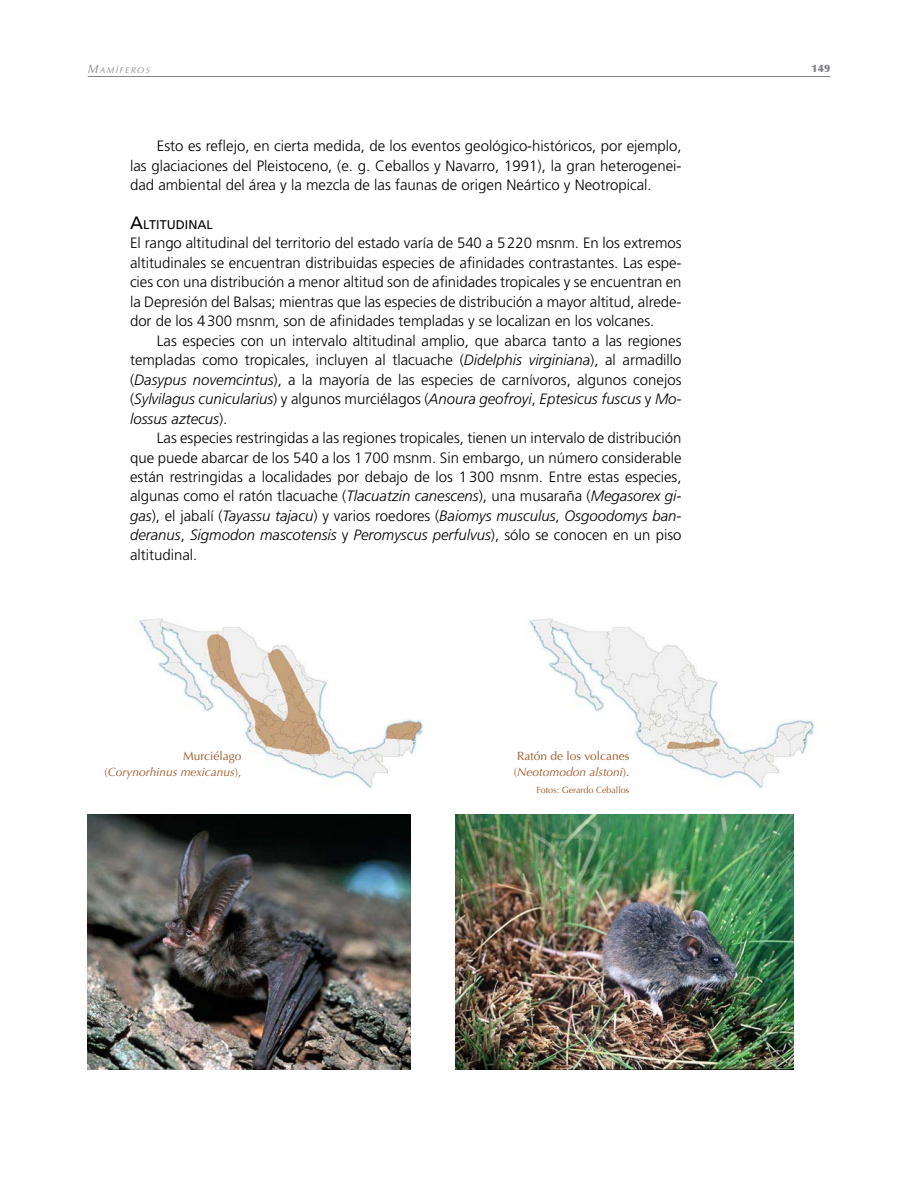
<style>
.page{position:relative;width:918px;height:1188px;background:#fff}
.page>*{position:absolute;margin:0;border:0;box-sizing:border-box;transform-origin:0 0}
.t1{font:300 15px/19.5px "Frutiger LT Std";color:#000;text-align:justify}
.t2{font:12.6px "Frutiger LT Std";color:#000}
.t3{font:12px/16.5px "Optima";color:#9e5522}
.t4{font:italic 12px/16.5px "Optima";color:#9e5522;text-align:right}
.t5{font:900 10.5px "Optima";color:#808284}
.t6{font:9px "Optima";color:#9e5522}
.t7{font:italic 8.4px "Optima";letter-spacing:.17em;color:#808284}
.s1{font-size:12px}
.s2{font-size:18px}
.s3{font-style:italic}
.s4{font-style:normal}
</style>
<div class="page">
<hr style="left:88px;top:76px;width:742px;height:1px;background:#808284">
<img style="left:139px;top:616px;width:284px;height:172px">
<img style="left:88px;top:815px;width:322px;height:254px">
<img style="left:529px;top:616px;width:286px;height:172px">
<img style="left:455px;top:815px;width:339px;height:254px">
<p class="t7" style="left:88px;top:65px;width:64px"><span class="s1">M</span>AMÍFEROS</p>
<p class="t5" style="left:812px;top:64px;width:20px">149</p>
<p class="t1" style="left:130px;top:137px;width:553px;text-indent:27px">Esto es reflejo, en cierta medida, de los eventos geológico-históricos, por ejemplo, las glaciaciones del Pleistoceno, (e. g. Ceballos y Navarro, 1991), la gran heterogenei&shy;dad ambiental del área y la mezcla de las faunas de origen Neártico y Neotropical.</p>
<p class="t2" style="left:130px;top:217px;width:84px"><span class="s2">A</span>LTITUDINAL</p>
<p class="t1" style="left:130px;top:234px;width:553px">El rango altitudinal del territorio del estado varía de 540 a 5 220 msnm. En los extremos altitudinales se encuentran distribuidas especies de afinidades contrastantes. Las espe&shy;cies con una distribución a menor altitud son de afinidades tropicales y se encuentran en la Depresión del Balsas; mientras que las especies de distribución a mayor altitud, alrede&shy;dor de los 4 300 msnm, son de afinidades templadas y se localizan en los volcanes.</p>
<p class="t1" style="left:130px;top:332px;width:553px;text-indent:27px">Las especies con un intervalo altitudinal amplio, que abarca tanto a las regiones templadas como tropicales, incluyen al tlacuache (<span class="s3">Didelphis virginiana</span>), al armadillo (<span class="s3">Dasypus novemcintus</span>), a la mayoría de las especies de carnívoros, algunos conejos (<span class="s3">Sylvilagus cunicularius</span>) y algunos murciélagos (<span class="s3">Anoura geofroyi</span>, <span class="s3">Eptesicus fuscus</span> y <span class="s3">Mo&shy;lossus aztecus</span>).</p>
<p class="t1" style="left:130px;top:429px;width:553px;text-indent:27px">Las especies restringidas a las regiones tropicales, tienen un intervalo de distribución que puede abarcar de los 540 a los 1 700 msnm. Sin embargo, un número considerable están restringidas a localidades por debajo de los 1 300 msnm. Entre estas especies, algunas como el ratón tlacuache (<span class="s3">Tlacuatzin canescens</span>), una musaraña (<span class="s3">Megasorex gi&shy;gas</span>), el jabalí (<span class="s3">Tayassu tajacu</span>) y varios roedores (<span class="s3">Baiomys musculus</span>, <span class="s3">Osgoodomys ban&shy;deranus</span>, <span class="s3">Sigmodon mascotensis</span> y <span class="s3">Peromyscus perfulvus</span>), sólo se conocen en un piso altitudinal.</p>
<p class="t4" style="left:105px;top:749px;width:138px"><span class="s4">Murciélago<br>(</span>Corynorhinus mexicanus<span class="s4">),</span></p>
<p class="t3" style="left:514px;top:749px;width:117px">Ratón de los volcanes (<span class="s3">Neotomodon alstoni</span>).</p>
<p class="t6" style="left:537px;top:786px;width:94px">Fotos: Gerardo Ceballos</p>
</div>
